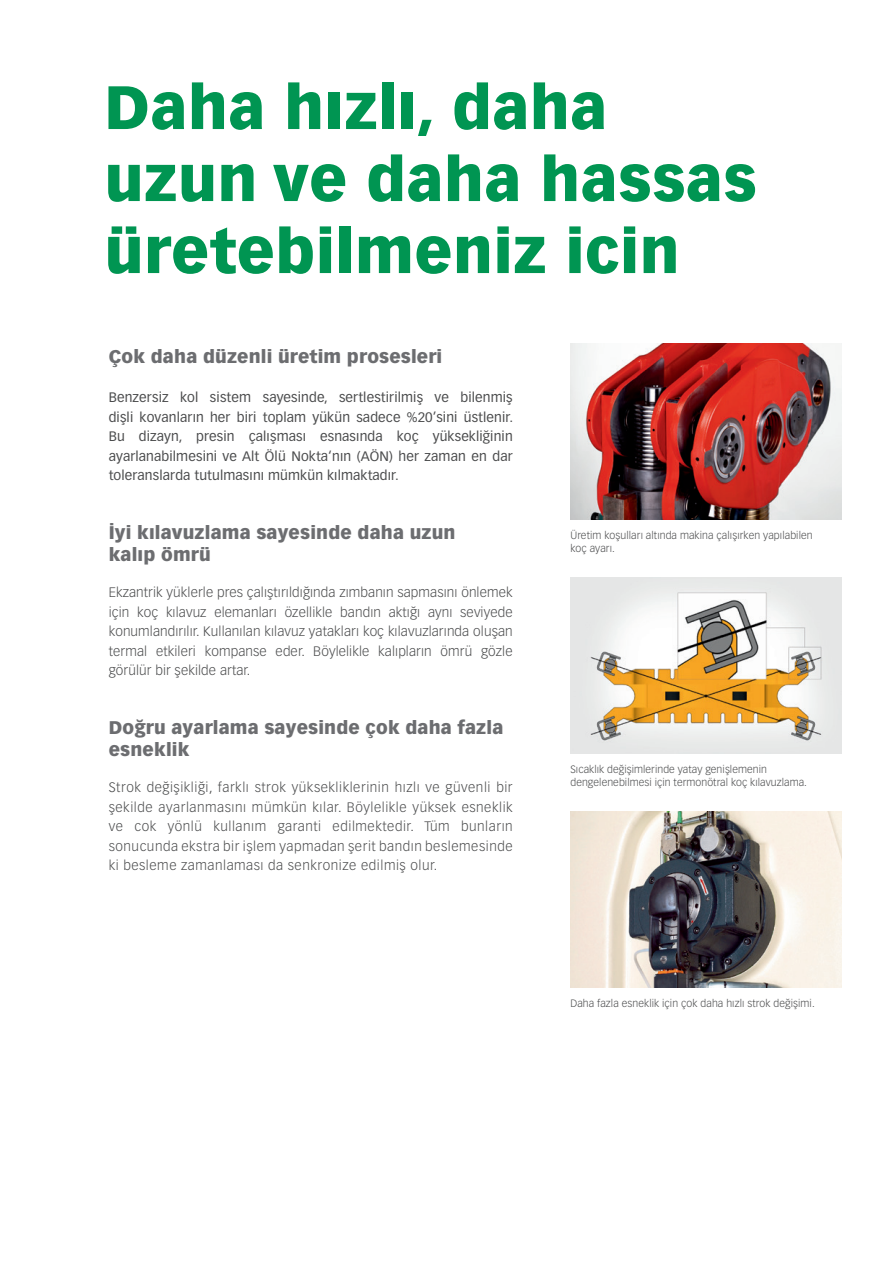
<style>
.page{position:relative;width:893px;height:1263px;background:#fff}
.page>*{position:absolute;margin:0;border:0;box-sizing:border-box;transform-origin:0 0}
.t1{font:900 60px/72px "Vectora LT Pro";letter-spacing:.01em;color:#009552}
.t2{font:900 18px/22.5px "Vectora LT Pro";letter-spacing:.01em;color:#6c6d70}
.t3{font:300 13.5px/19.5px "Vectora LT Pro";letter-spacing:.025em;color:#4b4c4d;text-align:justify}
.t4{font:13.5px/19.5px "Vectora LT Pro";letter-spacing:.01em;color:#4b4c4d;text-align:justify}
.t5{font:300 10.5px/13.5px "Vectora LT Pro";letter-spacing:.01em;color:#4b4c4d}
</style>
<div class="page">
<img style="left:570px;top:344px;width:272px;height:175px">
<img style="left:570px;top:812px;width:272px;height:175px">
<img style="left:570px;top:578px;width:272px;height:175px">
<h1 class="t1" style="left:105px;top:71px;width:654px">Daha hızlı, daha uzun ve daha hassas üretebilmeniz icin</h1>
<h2 class="t2" style="left:109px;top:345px;width:335px">Çok daha düzenli üretim prosesleri</h2>
<p class="t4" style="left:109px;top:388px;width:406px">Benzersiz kol sistem sayesinde, sertlestirilmiş ve bilenmiş dişli kovanların her biri toplam yükün sadece %20’sini üstlenir.<br>Bu dizayn, presin çalışması esnasında koç yüksekliğinin ayarlanabilmesini ve Alt Ölü Nokta‘nın (AÖN) her zaman en dar toleranslarda tutulmasını mümkün kılmaktadır.</p>
<h2 class="t2" style="left:109px;top:521px;width:348px">İyi kılavuzlama sayesinde daha uzun kalıp ömrü</h2>
<p class="t3" style="left:109px;top:582px;width:405px">Ekzantrik yüklerle pres çalıştırıldığında zımbanın sapmasını önlemek için koç kılavuz elemanları özellikle bandın aktığı aynı seviyede konumlandırılır. Kullanılan kılavuz yatakları koç kılavuzlarında oluşan termal etkileri kompanse eder. Böylelikle kalıpların ömrü gözle görülür bir şekilde artar.</p>
<h2 class="t2" style="left:109px;top:716px;width:396px">Doğru ayarlama sayesinde çok daha fazla esneklik</h2>
<p class="t3" style="left:109px;top:777px;width:405px">Strok değişikliği, farklı strok yüksekliklerinin hızlı ve güvenli bir şekilde ayarlanmasını mümkün kılar. Böylelikle yüksek esneklik ve cok yönlü kullanım garanti edilmektedir. Tüm bunların sonucunda ekstra bir işlem yapmadan şerit bandın beslemesinde ki besleme zamanlaması da senkronize edilmiş olur.</p>
<p class="t5" style="left:570px;top:528px;width:244px">Üretim koşulları altında makina çalışırken yapılabilen koç ayarı.</p>
<p class="t5" style="left:570px;top:762px;width:238px">Sıcaklık değişimlerinde yatay genişlemenin dengelenebilmesi için termonötral koç kılavuzlama.</p>
<p class="t5" style="left:570px;top:996px;width:246px">Daha fazla esneklik için çok daha hızlı strok değişimi.</p>
</div>
